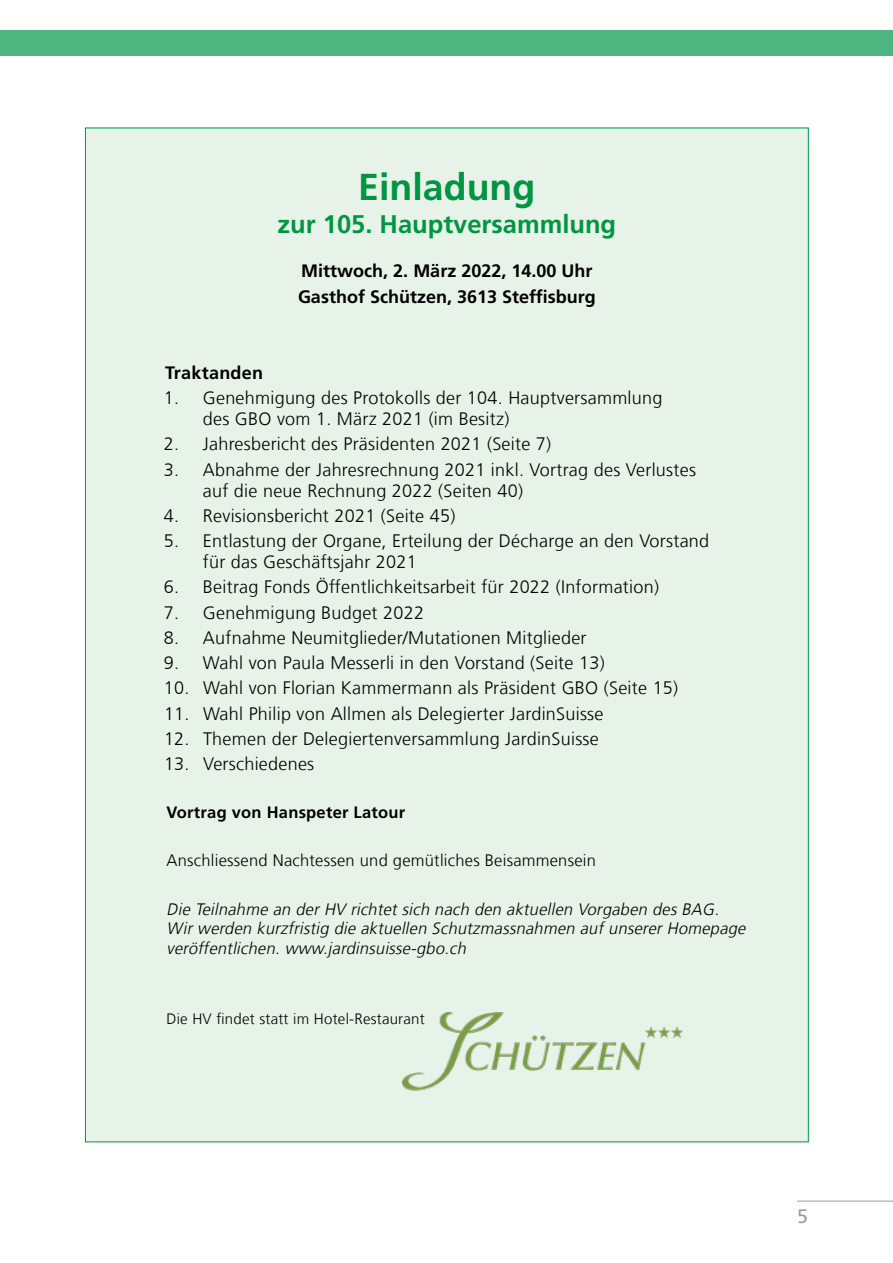
<style>
.page{position:relative;width:893px;height:1263px;background:#fff}
.page>*{position:absolute;margin:0;border:0;box-sizing:border-box;transform-origin:0 0}
.t1{font:700 37.5px "Frutiger LT Com";color:#009641}
.t2{font:700 25.5px "Frutiger LT Com";color:#009641}
.t3{font:19.5px "Frutiger LT Com";color:#9d9d9c}
.t4{font:300 18px/21px "Frutiger LT Com";letter-spacing:.015em;color:#000}
.t5{font:700 18px/25.8px "Frutiger LT Com";color:#000}
.t6{font:italic 300 16.5px/19.8px "Frutiger LT Com";color:#000}
.t7{font:300 16.5px "Frutiger LT Com";letter-spacing:.015em;color:#000}
.t8{font:700 16.5px "Frutiger LT Com";letter-spacing:.015em;color:#000}
.t9{font:300 15px "Frutiger LT Com";letter-spacing:.015em;color:#000}
</style>
<div class="page">
<div style="left:0;top:30px;width:893px;height:25px;background:#4db57f"></div>
<hr style="left:797px;top:1201px;width:96px;height:1px;background:#9d9d9c">
<div style="left:85px;top:128px;width:723px;height:1014px;background:#e7f3e8"></div>
<img style="left:403px;top:1012px;width:280px;height:79px">
<h1 class="t1" style="left:358px;top:164px;width:179px">Einladung</h1>
<h2 class="t2" style="left:278px;top:209px;width:340px">zur 105. Hauptversammlung</h2>
<p class="t5" style="left:298px;top:258px;width:299px">Mittwoch, 2. März 2022, 14.00 Uhr<br>Gasthof Schützen, 3613 Steffisburg</p>
<p class="t5" style="left:165px;top:360px;width:99px">Traktanden</p>
<p class="t4" style="left:203px;top:388px;width:461px;text-indent:-39px">1. Genehmigung des Protokolls der 104. Hauptversammlung des GBO vom 1. März 2021 (im Besitz)</p>
<p class="t4" style="left:164px;top:434px;width:389px">2. Jahresbericht des Präsidenten 2021 (Seite 7)</p>
<p class="t4" style="left:203px;top:459px;width:495px;text-indent:-39px">3. Abnahme der Jahresrechnung 2021 inkl. Vortrag des Verlustes auf die neue Rechnung 2022 (Seiten 40)</p>
<p class="t4" style="left:164px;top:505px;width:293px">4. Revisionsbericht 2021 (Seite 45)</p>
<p class="t4" style="left:203px;top:531px;width:508px;text-indent:-39px">5. Entlastung der Organe, Erteilung der Décharge an den Vorstand für das Geschäftsjahr 2021</p>
<p class="t4" style="left:164px;top:577px;width:497px">6. Beitrag Fonds Öffentlichkeitsarbeit für 2022 (Information)</p>
<p class="t4" style="left:164px;top:602px;width:262px">7. Genehmigung Budget 2022</p>
<p class="t4" style="left:164px;top:627px;width:424px">8. Aufnahme Neumitglieder/Mutationen Mitglieder</p>
<p class="t4" style="left:164px;top:653px;width:442px">9. Wahl von Paula Messerli in den Vorstand (Seite 13)</p>
<p class="t4" style="left:164px;top:678px;width:516px">10. Wahl von Florian Kammermann als Präsident GBO (Seite 15)</p>
<p class="t4" style="left:164px;top:703px;width:441px">11. Wahl Philip von Allmen als Delegierter JardinSuisse</p>
<p class="t4" style="left:164px;top:728px;width:436px">12. Themen der Delegiertenversammlung JardinSuisse</p>
<p class="t4" style="left:164px;top:754px;width:152px">13. Verschiedenes</p>
<p class="t8" style="left:167px;top:803px;width:240px">Vortrag von Hanspeter Latour</p>
<p class="t7" style="left:167px;top:851px;width:431px">Anschliessend Nachtessen und gemütliches Beisammensein</p>
<p class="t6" style="left:167px;top:899px;width:584px">Die Teilnahme an der HV richtet sich nach den aktuellen Vorgaben des BAG.<br>Wir werden kurzfristig die aktuellen Schutzmassnahmen auf unserer Homepage veröffentlichen. www.jardinsuisse-gbo.ch</p>
<p class="t9" style="left:166px;top:1010px;width:260px">Die HV findet statt im Hotel-Restaurant</p>
<p class="t3" style="left:797px;top:1204px;width:12px">5</p>
</div>
